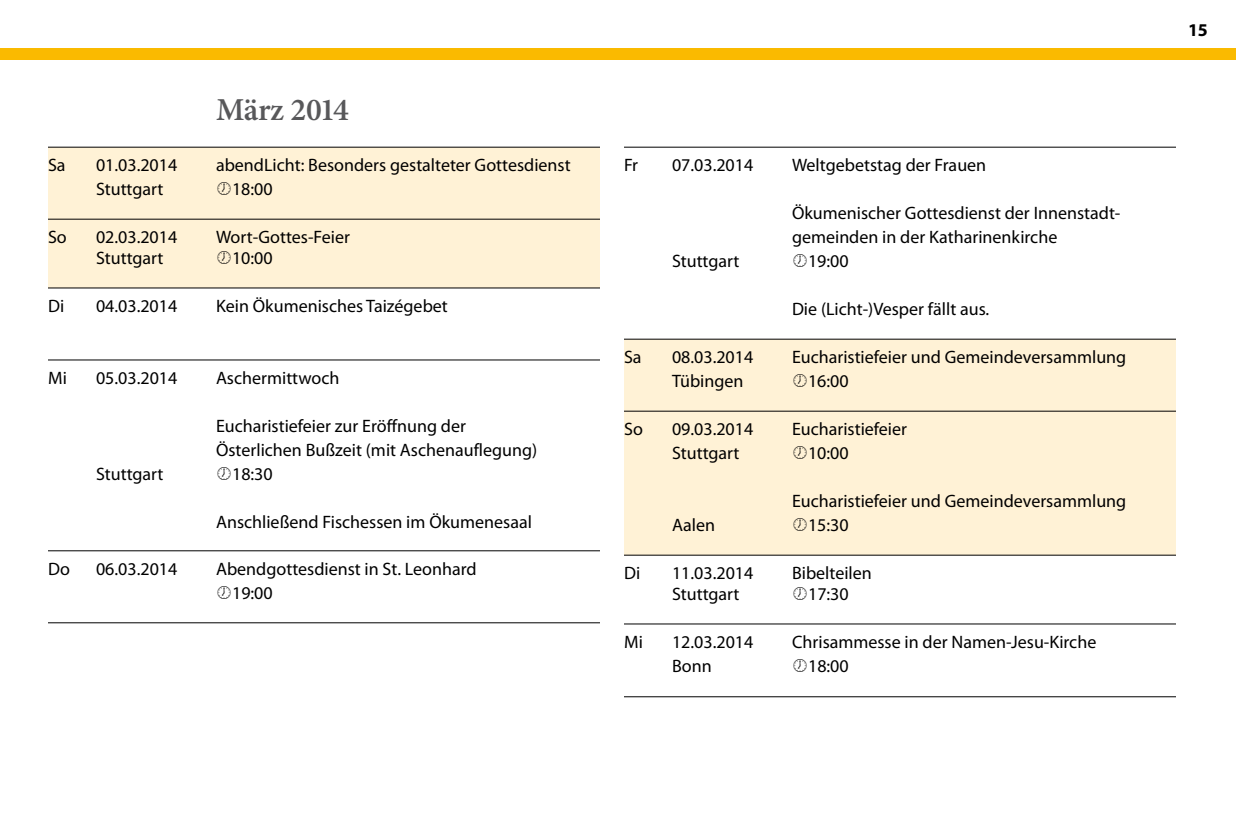
<style>
.page{position:relative;width:1236px;height:840px;background:#fff}
.page>*{position:absolute;margin:0;border:0;box-sizing:border-box;transform-origin:0 0}
.t1{font:600 32px "Minion Pro";letter-spacing:-.02em;color:#58585a}
.t2{font:18px/24px "Myriad Pro";color:#000}
.t3{font:700 18px "Myriad Pro";color:#000}
</style>
<div class="page">
<div style="left:0;top:48px;width:1236px;height:12px;background:#faba00"></div>
<div style="left:624px;top:340px;width:552px;height:215px;background:#fff2d6"></div>
<hr style="left:624px;top:147px;width:48px;height:1px;background:#000">
<hr style="left:672px;top:147px;width:120px;height:1px;background:#000">
<hr style="left:792px;top:147px;width:384px;height:1px;background:#000">
<hr style="left:624px;top:339px;width:48px;height:1px;background:#000">
<hr style="left:672px;top:339px;width:120px;height:1px;background:#000">
<hr style="left:792px;top:339px;width:384px;height:1px;background:#000">
<hr style="left:624px;top:411px;width:48px;height:1px;background:#000">
<hr style="left:672px;top:411px;width:120px;height:1px;background:#000">
<hr style="left:792px;top:411px;width:384px;height:1px;background:#000">
<hr style="left:624px;top:555px;width:48px;height:1px;background:#000">
<hr style="left:672px;top:555px;width:120px;height:1px;background:#000">
<hr style="left:792px;top:555px;width:384px;height:1px;background:#000">
<hr style="left:624px;top:624px;width:48px;height:1px;background:#000">
<hr style="left:672px;top:624px;width:120px;height:1px;background:#000">
<hr style="left:792px;top:624px;width:384px;height:1px;background:#000">
<hr style="left:624px;top:696px;width:48px;height:1px;background:#000">
<hr style="left:672px;top:696px;width:120px;height:1px;background:#000">
<hr style="left:792px;top:696px;width:384px;height:1px;background:#000">
<div style="left:48px;top:148px;width:552px;height:140px;background:#fff2d6"></div>
<hr style="left:48px;top:147px;width:48px;height:1px;background:#000">
<hr style="left:96px;top:147px;width:120px;height:1px;background:#000">
<hr style="left:216px;top:147px;width:384px;height:1px;background:#000">
<hr style="left:48px;top:219px;width:48px;height:1px;background:#000">
<hr style="left:96px;top:219px;width:120px;height:1px;background:#000">
<hr style="left:216px;top:219px;width:384px;height:1px;background:#000">
<hr style="left:48px;top:622px;width:48px;height:1px;background:#000">
<hr style="left:96px;top:622px;width:120px;height:1px;background:#000">
<hr style="left:216px;top:622px;width:384px;height:1px;background:#000">
<hr style="left:48px;top:288px;width:48px;height:1px;background:#000">
<hr style="left:96px;top:288px;width:120px;height:1px;background:#000">
<hr style="left:216px;top:288px;width:384px;height:1px;background:#000">
<hr style="left:48px;top:360px;width:48px;height:1px;background:#000">
<hr style="left:96px;top:360px;width:120px;height:1px;background:#000">
<hr style="left:216px;top:360px;width:384px;height:1px;background:#000">
<hr style="left:48px;top:550px;width:48px;height:1px;background:#000">
<hr style="left:96px;top:550px;width:120px;height:1px;background:#000">
<hr style="left:216px;top:550px;width:384px;height:1px;background:#000">
<svg style="left:794px;top:374px;width:13px;height:13px"></svg>
<svg style="left:794px;top:446px;width:13px;height:13px"></svg>
<svg style="left:794px;top:518px;width:13px;height:13px"></svg>
<svg style="left:218px;top:182px;width:13px;height:13px"></svg>
<svg style="left:218px;top:251px;width:13px;height:13px"></svg>
<h1 class="t1" style="left:216px;top:88px;width:134px">März 2014</h1>
<p class="t2" style="left:48px;top:153px;width:19px">Sa</p>
<p class="t2" style="left:96px;top:153px;width:83px">01.03.2014</p>
<p class="t2" style="left:216px;top:153px;width:356px">abendLicht: Besonders gestalteter Gottesdienst</p>
<p class="t2" style="left:96px;top:177px;width:69px">Stuttgart</p>
<p class="t2" style="left:232px;top:177px;width:42px">18:00</p>
<p class="t2" style="left:48px;top:225px;width:20px">So</p>
<p class="t2" style="left:96px;top:225px;width:83px">02.03.2014</p>
<p class="t2" style="left:216px;top:225px;width:135px">Wort-Gottes-Feier</p>
<p class="t2" style="left:96px;top:246px;width:69px">Stuttgart</p>
<p class="t2" style="left:232px;top:246px;width:42px">10:00</p>
<p class="t2" style="left:48px;top:294px;width:18px">Di</p>
<p class="t2" style="left:96px;top:294px;width:83px">04.03.2014</p>
<p class="t2" style="left:216px;top:294px;width:233px">Kein Ökumenisches Taizégebet</p>
<p class="t2" style="left:48px;top:366px;width:20px">Mi</p>
<p class="t2" style="left:96px;top:366px;width:83px">05.03.2014</p>
<p class="t2" style="left:216px;top:366px;width:125px">Aschermittwoch</p>
<p class="t2" style="left:216px;top:414px;width:323px">Eucharistiefeier zur Eröffnung der<br>Österlichen Bußzeit (mit Aschenauflegung)</p>
<p class="t2" style="left:96px;top:462px;width:69px">Stuttgart</p>
<p class="t2" style="left:232px;top:462px;width:42px">18:30</p>
<p class="t2" style="left:216px;top:510px;width:317px">Anschließend Fischessen im Ökumenesaal</p>
<p class="t2" style="left:48px;top:557px;width:23px">Do</p>
<p class="t2" style="left:96px;top:557px;width:83px">06.03.2014</p>
<p class="t2" style="left:232px;top:557px;width:246px;text-indent:-16px">Abendgottesdienst in St. Leonhard<br>19:00</p>
<p class="t2" style="left:624px;top:153px;width:16px">Fr</p>
<p class="t2" style="left:672px;top:153px;width:83px">07.03.2014</p>
<p class="t2" style="left:792px;top:153px;width:196px">Weltgebetstag der Frauen</p>
<p class="t2" style="left:792px;top:201px;width:330px">Ökumenischer Gottesdienst der Innenstadt&shy;gemeinden in der Katharinenkirche</p>
<p class="t2" style="left:672px;top:249px;width:69px">Stuttgart</p>
<p class="t2" style="left:808px;top:249px;width:42px">19:00</p>
<p class="t2" style="left:792px;top:297px;width:199px">Die (Licht-)Vesper fällt aus.</p>
<p class="t2" style="left:624px;top:345px;width:19px">Sa</p>
<p class="t2" style="left:672px;top:345px;width:83px">08.03.2014</p>
<p class="t2" style="left:792px;top:345px;width:336px">Eucharistiefeier und Gemeindeversammlung</p>
<p class="t2" style="left:672px;top:369px;width:73px">Tübingen</p>
<p class="t2" style="left:808px;top:369px;width:42px">16:00</p>
<p class="t2" style="left:624px;top:417px;width:20px">So</p>
<p class="t2" style="left:672px;top:417px;width:83px">09.03.2014</p>
<p class="t2" style="left:792px;top:417px;width:117px">Eucharistiefeier</p>
<p class="t2" style="left:672px;top:441px;width:69px">Stuttgart</p>
<p class="t2" style="left:808px;top:441px;width:42px">10:00</p>
<p class="t2" style="left:792px;top:489px;width:336px">Eucharistiefeier und Gemeindeversammlung</p>
<p class="t2" style="left:672px;top:513px;width:45px">Aalen</p>
<p class="t2" style="left:808px;top:513px;width:42px">15:30</p>
<p class="t2" style="left:624px;top:561px;width:18px">Di</p>
<p class="t2" style="left:672px;top:561px;width:83px">11.03.2014</p>
<p class="t2" style="left:792px;top:561px;width:81px">Bibelteilen</p>
<p class="t2" style="left:672px;top:582px;width:69px">Stuttgart</p>
<p class="t2" style="left:808px;top:582px;width:42px">17:30</p>
<p class="t2" style="left:624px;top:630px;width:20px">Mi</p>
<p class="t2" style="left:672px;top:630px;width:83px">12.03.2014</p>
<p class="t2" style="left:792px;top:630px;width:306px">Chrisammesse in der Namen-Jesu-Kirche</p>
<p class="t2" style="left:672px;top:654px;width:41px">Bonn</p>
<p class="t2" style="left:808px;top:654px;width:42px">18:00</p>
<p class="t3" style="left:1188px;top:18px;width:21px">15</p>
</div>
